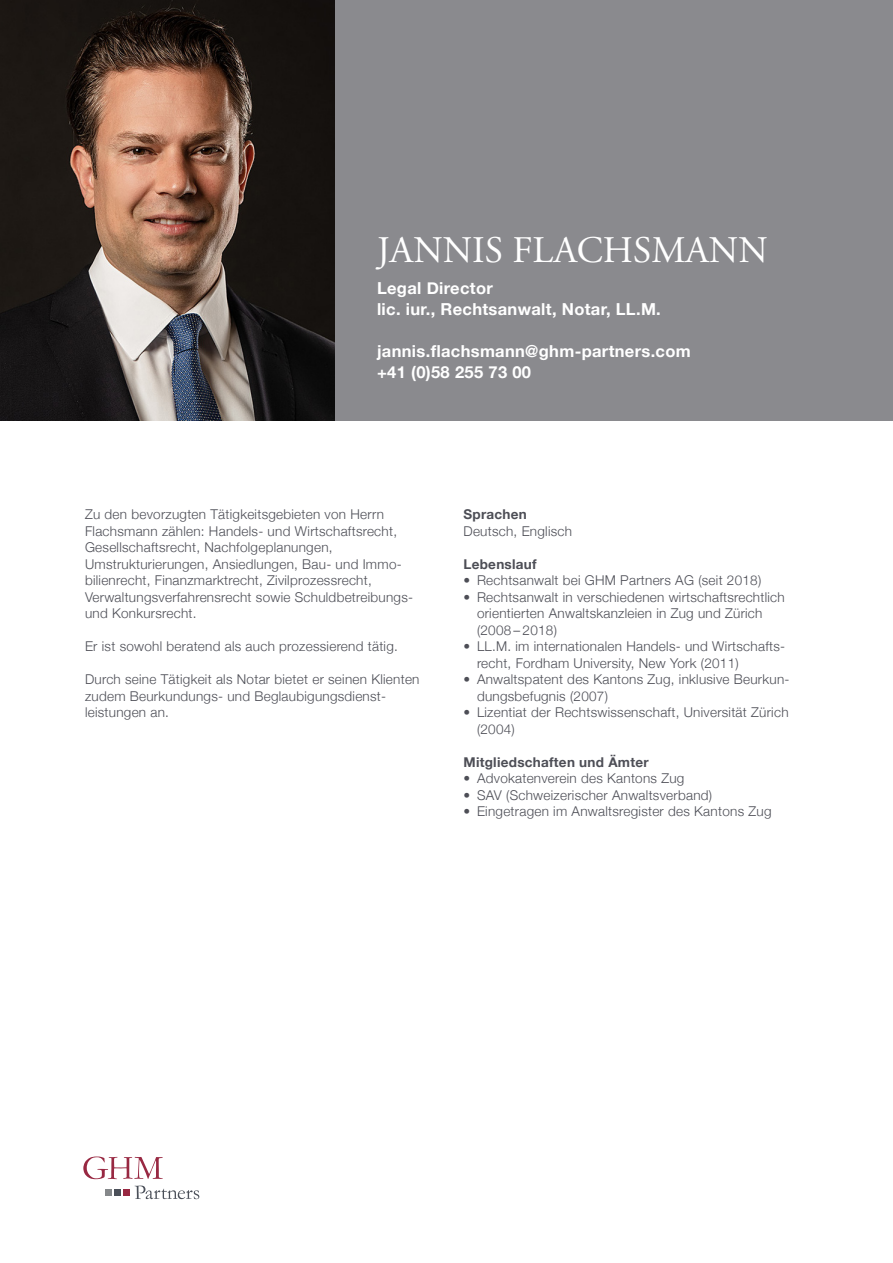
<style>
.page{position:relative;width:893px;height:1263px;background:#fff}
.page>*{position:absolute;margin:0;border:0;box-sizing:border-box;transform-origin:0 0}
.t1{font:37.5px "Adobe Garamond";color:#fff}
.t2{font:700 16.5px/21px "Helvetica Neue";letter-spacing:.02em;color:#fff}
.t3{font:300 13.5px/16.5px "Helvetica Neue";letter-spacing:.02em;color:#4d4e56}
.t4{font:700 13.5px "Helvetica Neue";letter-spacing:.02em;color:#4d4e56}
</style>
<div class="page">
<div style="left:334px;top:0;width:559px;height:421px;background:#8a8a8e"></div>
<svg style="left:135px;top:1185px;width:64px;height:14px"></svg>
<svg style="left:83px;top:1156px;width:80px;height:23px"></svg>
<div style="left:124px;top:1189px;width:6px;height:7px;background:#982842"></div>
<div style="left:114px;top:1189px;width:7px;height:7px;background:#4b5059"></div>
<div style="left:105px;top:1189px;width:6px;height:7px;background:#85888a"></div>
<img style="left:0;top:0;width:334px;height:421px">
<h1 class="t1" style="left:377px;top:230px;width:392px">JANNIS FLACHSMANN</h1>
<p class="t2" style="left:377px;top:278px;width:285px">Legal Director<br>lic. iur., Rechtsanwalt, Notar, LL.M.</p>
<p class="t2" style="left:377px;top:341px;width:315px">jannis.flachsmann@ghm-partners.com +41 (0)58 255 73 00</p>
<p class="t3" style="left:85px;top:505px;width:330px">Zu den bevorzugten Tätigkeitsgebieten von Herrn Flachsmann zählen: Handels- und Wirtschaftsrecht, Gesellschaftsrecht, Nachfolgeplanungen, Umstrukturierungen, Ansiedlungen, Bau- und Immo&shy;bilienrecht, Finanzmarktrecht, Zivilprozessrecht, Verwaltungsverfahrensrecht sowie Schuldbetreibungs&shy;und Konkursrecht.</p>
<p class="t3" style="left:85px;top:637px;width:314px">Er ist sowohl beratend als auch prozessierend tätig.</p>
<p class="t3" style="left:85px;top:670px;width:336px">Durch seine Tätigkeit als Notar bietet er seinen Klienten zudem Beurkundungs- und Beglaubigungsdienst&shy;leistungen an.</p>
<p class="t4" style="left:463px;top:504px;width:65px">Sprachen</p>
<p class="t3" style="left:463px;top:522px;width:110px">Deutsch, Englisch</p>
<p class="t4" style="left:463px;top:553px;width:75px">Lebenslauf</p>
<p class="t3" style="left:463px;top:571px;width:299px">• Rechtsanwalt bei GHM Partners AG (seit 2018)</p>
<p class="t3" style="left:477px;top:588px;width:309px;text-indent:-14px">• Rechtsanwalt in verschiedenen wirtschaftsrechtlich orientierten Anwaltskanzleien in Zug und Zürich (2008 – 2018)</p>
<p class="t3" style="left:477px;top:637px;width:310px;text-indent:-14px">• LL.M. im internationalen Handels- und Wirtschafts&shy;recht, Fordham University, New York (2011)</p>
<p class="t3" style="left:477px;top:670px;width:314px;text-indent:-14px">• Anwaltspatent des Kantons Zug, inklusive Beurkun&shy;dungsbefugnis (2007)</p>
<p class="t3" style="left:477px;top:703px;width:313px;text-indent:-14px">• Lizentiat der Rechtswissenschaft, Universität Zürich (2004)</p>
<p class="t4" style="left:463px;top:751px;width:187px">Mitgliedschaften und Ämter</p>
<p class="t3" style="left:463px;top:769px;width:222px">• Advokatenverein des Kantons Zug</p>
<p class="t3" style="left:463px;top:786px;width:250px">• SAV (Schweizerischer Anwaltsverband)</p>
<p class="t3" style="left:463px;top:802px;width:309px">• Eingetragen im Anwaltsregister des Kantons Zug</p>
</div>
